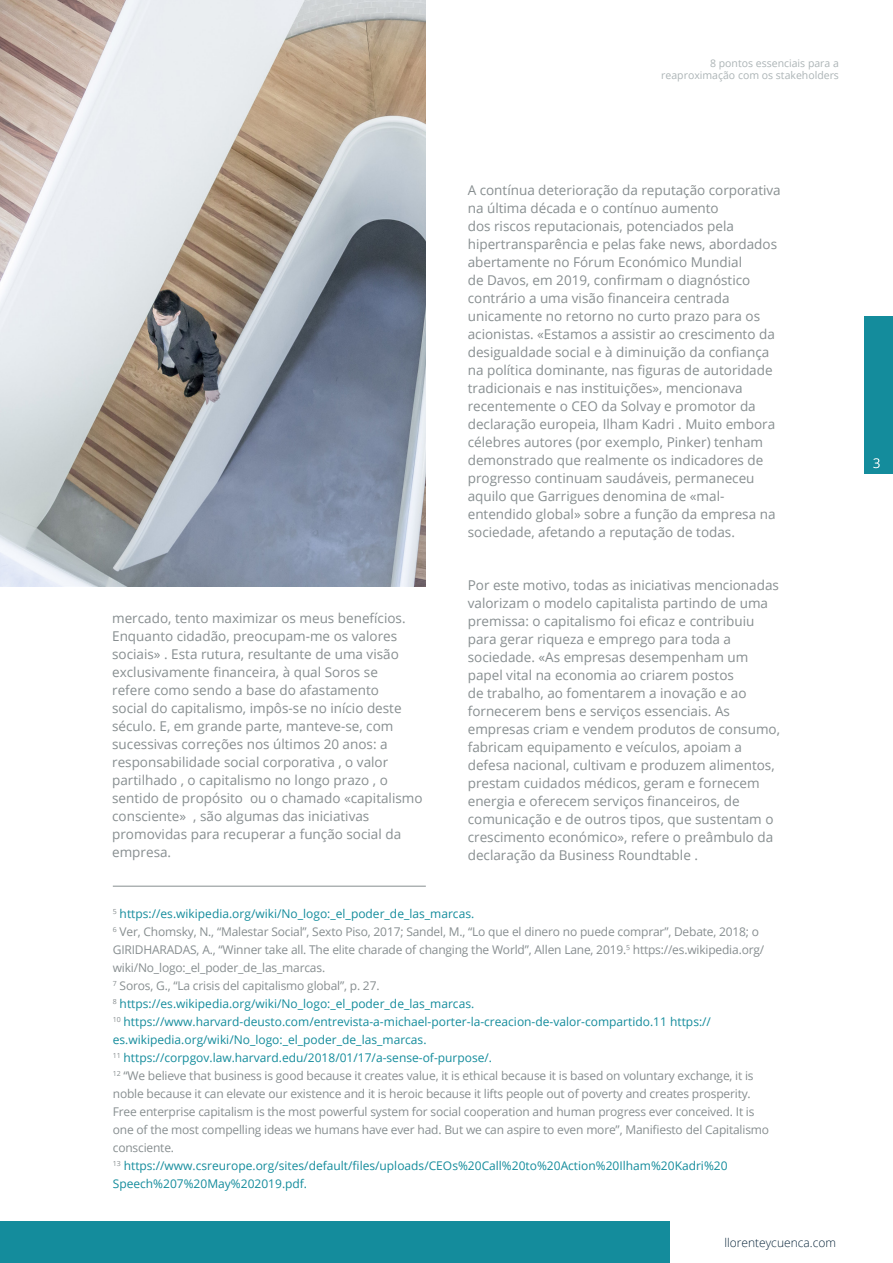
<style>
.page{position:relative;width:893px;height:1263px;background:#fff}
.page>*{position:absolute;margin:0;border:0;box-sizing:border-box;transform-origin:0 0}
.Texto_de_corrido___C{font:13.5px/18px "Open Sans";color:#878e90}
.Texto_de_corrido___C-2{font:12px/18px "Open Sans";letter-spacing:-.015em;color:#878e90}
.Texto_de_corrido___C-3{font:12px/18px "Open Sans";color:#148c9c}
.t1{font:300 12px "Open Sans";color:#0a263b}
.t2{font:10.5px/12px "Open Sans";color:#acb4b6;text-align:right}
</style>
<div class="page">
<div style="left:0;top:1221px;width:669px;height:42px;background:#148c9c"></div>
<div style="left:864px;top:316px;width:29px;height:158px;background:#148c9c"></div>
<svg style="left:873px;top:458px;width:7px;height:10px"></svg>
<img style="left:0;top:0;width:425px;height:587px">
<hr style="left:113px;top:886px;width:313px;height:1px;background:#878e90">
<p class="Texto_de_corrido___C" style="left:112px;top:608px;width:312px">mercado, tento maximizar os meus benefícios.<br>Enquanto cidadão, preocupam-me os valores sociais» . Esta rutura, resultante de uma visão exclusivamente financeira, à qual Soros se<br>refere como sendo a base do afastamento<br>social do capitalismo, impôs-se no início deste século. E, em grande parte, manteve-se, com sucessivas correções nos últimos 20 anos: a responsabilidade social corporativa , o valor partilhado , o capitalismo no longo prazo , o sentido de propósito ou o chamado «capitalismo consciente» , são algumas das iniciativas promovidas para recuperar a função social da empresa.</p>
<p class="t2" style="left:661px;top:57px;width:179px">8 pontos essenciais para a reaproximação com os stakeholders</p>
<p class="Texto_de_corrido___C" style="left:468px;top:181px;width:315px">A contínua deterioração da reputação corporativa na última década e o contínuo aumento<br>dos riscos reputacionais, potenciados pela hipertransparência e pelas fake news, abordados abertamente no Fórum Económico Mundial<br>de Davos, em 2019, confirmam o diagnóstico contrário a uma visão financeira centrada unicamente no retorno no curto prazo para os acionistas. «Estamos a assistir ao crescimento da desigualdade social e à diminuição da confiança na política dominante, nas figuras de autoridade tradicionais e nas instituições», mencionava recentemente o CEO da Solvay e promotor da declaração europeia, Ilham Kadri . Muito embora célebres autores (por exemplo, Pinker) tenham demonstrado que realmente os indicadores de progresso continuam saudáveis, permaneceu aquilo que Garrigues denomina de «mal&shy;entendido global» sobre a função da empresa na sociedade, afetando a reputação de todas.</p>
<p class="Texto_de_corrido___C" style="left:468px;top:576px;width:314px">Por este motivo, todas as iniciativas mencionadas valorizam o modelo capitalista partindo de uma premissa: o capitalismo foi eficaz e contribuiu para gerar riqueza e emprego para toda a sociedade. «As empresas desempenham um papel vital na economia ao criarem postos<br>de trabalho, ao fomentarem a inovação e ao fornecerem bens e serviços essenciais. As empresas criam e vendem produtos de consumo, fabricam equipamento e veículos, apoiam a defesa nacional, cultivam e produzem alimentos, prestam cuidados médicos, geram e fornecem energia e oferecem serviços financeiros, de comunicação e de outros tipos, que sustentam o crescimento económico», refere o preâmbulo da declaração da Business Roundtable .</p>
<p class="Texto_de_corrido___C-3" style="left:113px;top:904px;width:363px"><sup>5</sup> https://es.wikipedia.org/wiki/No_logo:_el_poder_de_las_marcas.</p>
<p class="Texto_de_corrido___C-2" style="left:113px;top:922px;width:653px"><sup>6</sup> Ver, Chomsky, N., “Malestar Social”, Sexto Piso, 2017; Sandel, M., “Lo que el dinero no puede comprar”, Debate, 2018; o<br>GIRIDHARADAS, A., “Winner take all. The elite charade of changing the World”, Allen Lane, 2019.<sup>5</sup> https://es.wikipedia.org/ wiki/No_logo:_el_poder_de_las_marcas.</p>
<p class="Texto_de_corrido___C-2" style="left:113px;top:976px;width:268px"><sup>7</sup> Soros, G., “La crisis del capitalismo global”, p. 27.</p>
<p class="Texto_de_corrido___C-3" style="left:113px;top:994px;width:363px"><sup>8</sup> https://es.wikipedia.org/wiki/No_logo:_el_poder_de_las_marcas.</p>
<p class="Texto_de_corrido___C-3" style="left:113px;top:1012px;width:600px"><sup>10</sup> https://www.harvard-deusto.com/entrevista-a-michael-porter-la-creacion-de-valor-compartido.11 https:// es.wikipedia.org/wiki/No_logo:_el_poder_de_las_marcas.</p>
<p class="Texto_de_corrido___C-3" style="left:113px;top:1048px;width:381px"><sup>11</sup> https://corpgov.law.harvard.edu/2018/01/17/a-sense-of-purpose/.</p>
<p class="Texto_de_corrido___C-2" style="left:113px;top:1066px;width:658px"><sup>12</sup> “We believe that business is good because it creates value, it is ethical because it is based on voluntary exchange, it is noble because it can elevate our existence and it is heroic because it lifts people out of poverty and creates prosperity.<br>Free enterprise capitalism is the most powerful system for social cooperation and human progress ever conceived. It is one of the most compelling ideas we humans have ever had. But we can aspire to even more”, Manifiesto del Capitalismo consciente.</p>
<p class="Texto_de_corrido___C-3" style="left:113px;top:1156px;width:616px"><sup>13</sup> https://www.csreurope.org/sites/default/files/uploads/CEOs%20Call%20to%20Action%20Ilham%20Kadri%20<br>Speech%207%20May%202019.pdf.</p>
<p class="t1" style="left:724px;top:1234px;width:113px">llorenteycuenca.com</p>
</div>
